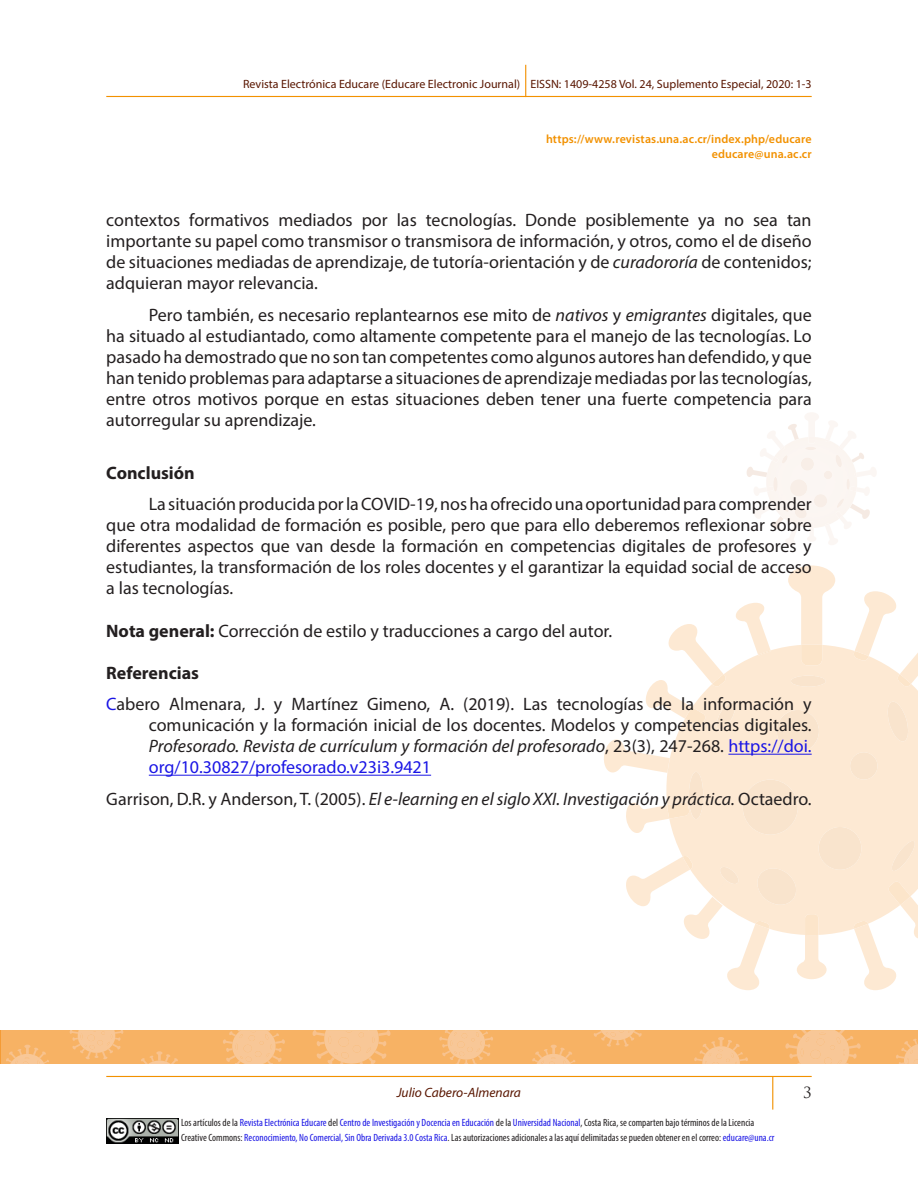
<style>
.page{position:relative;width:918px;height:1188px;background:#fff}
.page>*{position:absolute;margin:0;border:0;box-sizing:border-box;transform-origin:0 0}
.TEXTO{font:18px/21px "Myriad Pro";color:#231f20;text-align:justify}
.REFERENCIAS_DEF{font:18px/21px "Myriad Pro";color:#231f20;text-align:justify}
.REFERENCIAS_DEF-2{font:italic 18px "Myriad Pro";color:#231f20}
.SUBTITULO_1{font:700 18px "Myriad Pro";color:#231f20}
.t1{font:15px "Trajan Pro";color:#231f20}
.t2{font:italic 13.5px "Myriad Pro";color:#591600}
.t3{font:12px "Myriad Pro";color:#591600}
.t4{font:600 12px/15px "Myriad Pro";letter-spacing:.01em;color:#f29100;text-align:right}
.t5{font:condensed 10.5px/15px "Myriad Pro";color:#231f20}
.s1{font-style:italic}
.s2{font-weight:700}
.s3{color:#1a15e5}
.s4{font-style:normal}
</style>
<div class="page">
<hr style="left:106px;top:1076px;width:706px;height:1px;background:#f29100">
<hr style="left:772px;top:1077px;width:1px;height:33px;background:#f29100">
<img style="left:106px;top:1118px;width:73px;height:26px">
<hr style="left:106px;top:96px;width:706px;height:1px;background:#f29100">
<hr style="left:525px;top:65px;width:1px;height:32px;background:#f29100">
<div style="left:666px;top:646px;width:252px;height:288px;background:#fde9d3"></div>
<svg style="left:788px;top:566px;width:47px;height:100px"></svg>
<svg style="left:626px;top:802px;width:64px;height:31px"></svg>
<svg style="left:853px;top:882px;width:65px;height:108px"></svg>
<svg style="left:853px;top:591px;width:65px;height:96px"></svg>
<svg style="left:604px;top:739px;width:70px;height:34px"></svg>
<div style="left:743px;top:780px;width:55px;height:55px;background:#f9e4cd;border-radius:50%"></div>
<div style="left:777px;top:710px;width:42px;height:42px;background:#f9e4cd;border-radius:50%"></div>
<div style="left:850px;top:752px;width:27px;height:28px;background:#f9e4cd;border-radius:50%"></div>
<div style="left:819px;top:827px;width:42px;height:43px;background:#f9e4cd;border-radius:50%"></div>
<svg style="left:886px;top:702px;width:23px;height:39px"></svg>
<svg style="left:890px;top:841px;width:26px;height:30px"></svg>
<div style="left:791px;top:676px;width:35px;height:11px;background:#f9e4cd;border-radius:50%"></div>
<svg style="left:646px;top:603px;width:125px;height:126px"></svg>
<div style="left:689px;top:772px;width:14px;height:47px;background:#f9e4cd;border-radius:50%"></div>
<svg style="left:626px;top:856px;width:201px;height:134px"></svg>
<svg style="left:746px;top:413px;width:130px;height:132px"></svg>
<div style="left:0;top:1031px;width:918px;height:33px;background:#f7b264"></div>
<svg style="left:6px;top:1045px;width:43px;height:19px"></svg>
<svg style="left:69px;top:1030px;width:55px;height:29px"></svg>
<svg style="left:141px;top:1051px;width:37px;height:13px"></svg>
<svg style="left:223px;top:1030px;width:62px;height:34px"></svg>
<svg style="left:312px;top:1030px;width:79px;height:34px"></svg>
<svg style="left:439px;top:1030px;width:54px;height:34px"></svg>
<svg style="left:532px;top:1045px;width:43px;height:19px"></svg>
<svg style="left:594px;top:1030px;width:48px;height:17px"></svg>
<svg style="left:694px;top:1037px;width:54px;height:27px"></svg>
<svg style="left:785px;top:1030px;width:76px;height:34px"></svg>
<svg style="left:896px;top:1039px;width:22px;height:25px"></svg>
<hr style="left:728px;top:754px;width:84px;height:1px;background:#1a15e5">
<hr style="left:149px;top:775px;width:282px;height:1px;background:#1a15e5">
<p class="t3" style="left:243px;top:77px;width:570px">Revista Electrónica Educare (Educare Electronic Journal) EISSN: 1409-4258 Vol. 24, Suplemento Especial, 2020: 1-3</p>
<p class="t4" style="left:546px;top:131px;width:267px">https://www.revistas.una.ac.cr/index.php/educare educare@una.ac.cr</p>
<p class="TEXTO" style="left:106px;top:209px;width:707px">contextos formativos mediados por las tecnologías. Donde posiblemente ya no sea tan importante su papel como transmisor o transmisora de información, y otros, como el de diseño de situaciones mediadas de aprendizaje, de tutoría-orientación y de <span class="s1">curadororía</span> de contenidos; adquieran mayor relevancia.</p>
<p class="TEXTO" style="left:106px;top:304px;width:707px;text-indent:43px">Pero también, es necesario replantearnos ese mito de <span class="s1">nativos</span> y <span class="s1">emigrantes</span> digitales, que ha situado al estudiantado, como altamente competente para el manejo de las tecnologías. Lo pasado ha demostrado que no son tan competentes como algunos autores han defendido, y que han tenido problemas para adaptarse a situaciones de aprendizaje mediadas por las tecnologías, entre otros motivos porque en estas situaciones deben tener una fuerte competencia para autorregular su aprendizaje.</p>
<h3 class="SUBTITULO_1" style="left:106px;top:461px;width:90px">Conclusión</h3>
<p class="TEXTO" style="left:106px;top:493px;width:707px;text-indent:43px">La situación producida por la COVID-19, nos ha ofrecido una oportunidad para comprender que otra modalidad de formación es posible, pero que para ello deberemos reflexionar sobre diferentes aspectos que van desde la formación en competencias digitales de profesores y estudiantes, la transformación de los roles docentes y el garantizar la equidad social de acceso a las tecnologías.</p>
<p class="TEXTO" style="left:106px;top:620px;width:507px"><span class="s2">Nota general:</span> Corrección de estilo y traducciones a cargo del autor.</p>
<h3 class="SUBTITULO_1" style="left:106px;top:661px;width:94px">Referencias</h3>
<p class="REFERENCIAS_DEF" style="left:149px;top:694px;width:664px;text-indent:-43px"><span class="s3">C</span>abero Almenara, J. y Martínez Gimeno, A. (2019). Las tecnologías de la información y comunicación y la formación inicial de los docentes. Modelos y competencias digitales.<br><span class="s1">Profesorado. Revista de currículum y formación del profesorado</span>, 23(3), 247-268. <span class="s3">https://doi. org/10.30827/profesorado.v23i3.9421</span></p>
<p class="REFERENCIAS_DEF-2" style="left:106px;top:788px;width:707px"><span class="s4">Garrison, D.R. y Anderson, T. (2005).</span> El e-learning en el siglo XXI. Investigación y práctica. <span class="s4">Octaedro.</span></p>
<p class="t2" style="left:397px;top:1084px;width:126px">Julio Cabero-Almenara</p>
<p class="t1" style="left:803px;top:1083px;width:10px">3</p>
<p class="t5" style="left:181px;top:1115px;width:595px">Los artículos de la <span class="s3">Revista Electrónica Educare</span> del <span class="s3">Centro de Investigación y Docencia en Educación</span> de la <span class="s3">Universidad Nacional</span>, Costa Rica, se comparten bajo términos de la Licencia<br>Creative Commons: <span class="s3">Reconocimiento, No Comercial, Sin Obra Derivada 3.0 Costa Rica</span>. Las autorizaciones adicionales a las aquí delimitadas se pueden obtener en el correo: <span class="s3">educare@una.cr</span></p>
</div>
